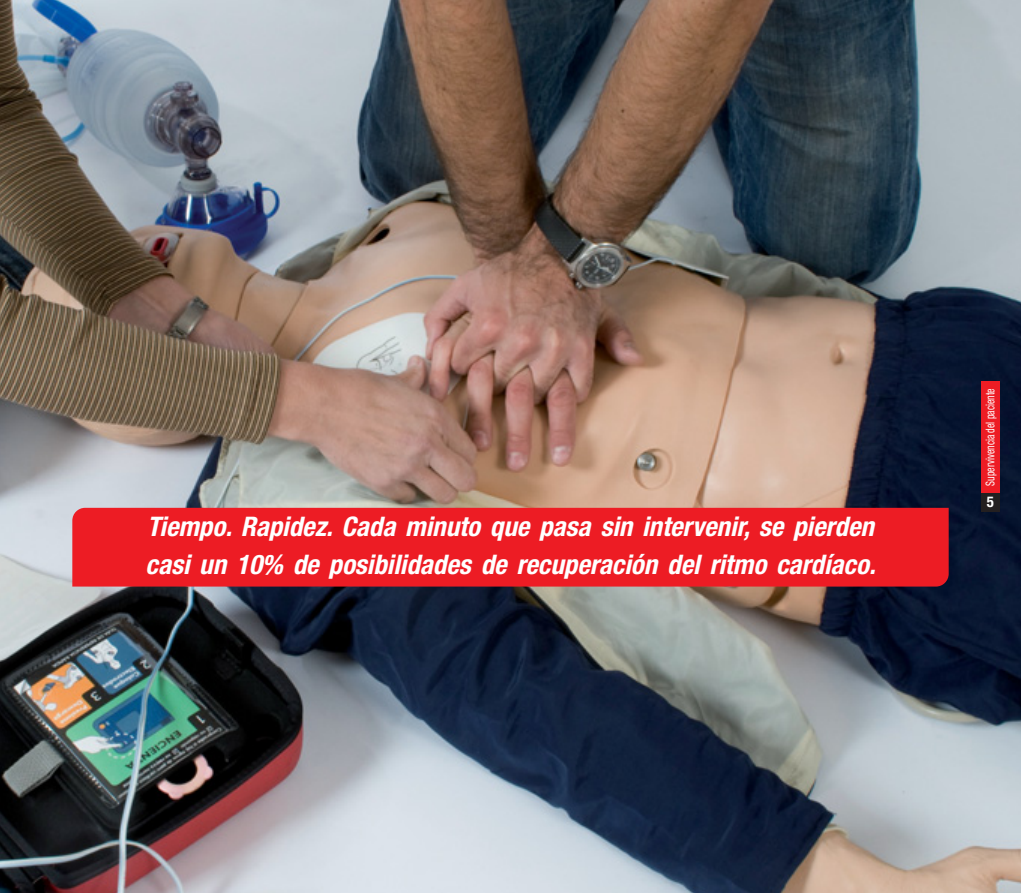
<style>
.page{position:relative;width:1021px;height:893px;background:#fff}
.page>*{position:absolute;margin:0;border:0;box-sizing:border-box;transform-origin:0 0}
.t1{font:italic 700 condensed 27px/37.5px "Helvetica Neue";color:#fff}
.t2{font:700 condensed 14.85px "Helvetica Neue";color:#fff}
.t3{font:condensed 12.15px "Helvetica Neue";color:#fff;scale:.81 1}
</style>
<div class="page">
<img style="left:0;top:0;width:1020px;height:893px">
<div style="left:72px;top:508px;width:876px;height:79px;background:#ed1c24"></div>
<div style="left:980px;top:381px;width:19px;height:112px;background:#ed1c24"></div>
<div style="left:980px;top:493px;width:19px;height:19px;background:#231f20"></div>
<p class="t1" style="left:146px;top:510px;width:736px">Tiempo. Rapidez. Cada minuto que pasa sin intervenir, se pierden casi un 10% de posibilidades de recuperación del ritmo cardíaco.</p>
<p class="t3" style="left:985px;top:486px;width:122px;rotate:-90deg">Supervivencia del paciente</p>
<p class="t2" style="left:986px;top:497px;width:9px">5</p>
</div>
